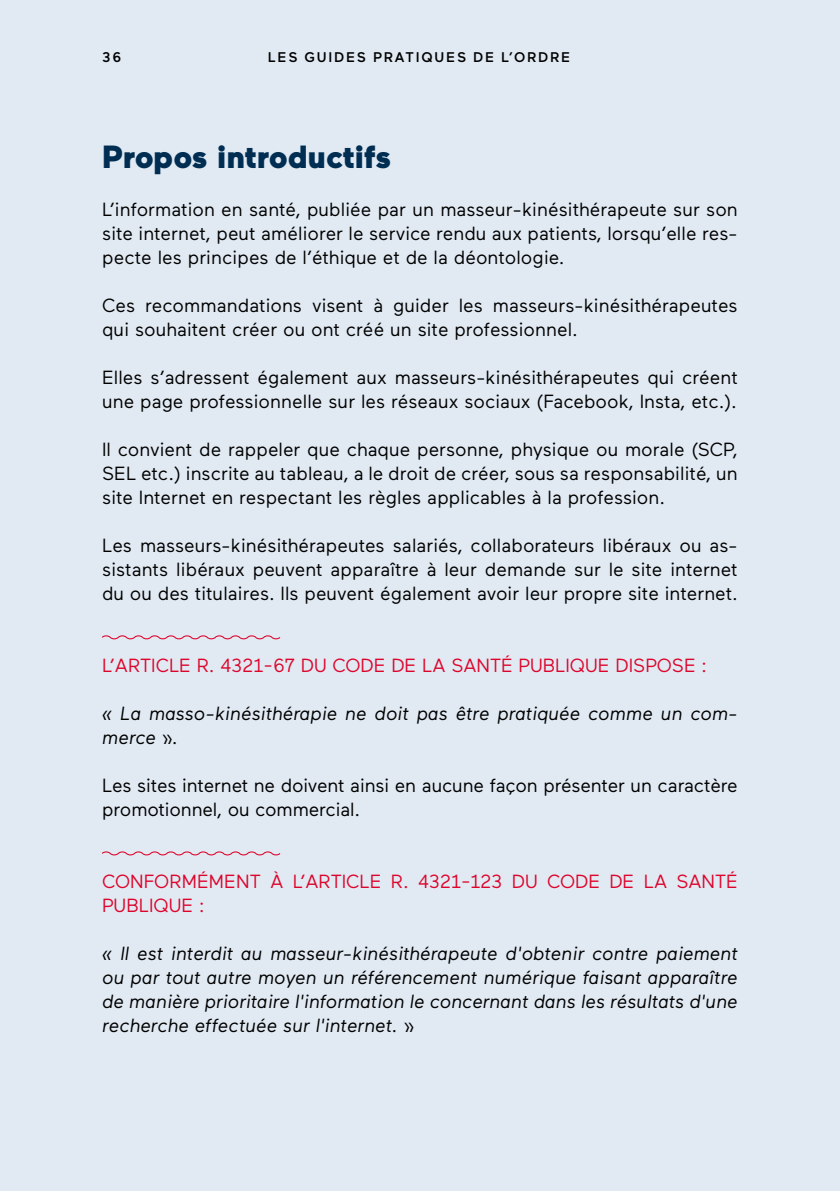
<style>
.page{position:relative;width:840px;height:1191px;background:#fff}
.page>*{position:absolute;margin:0;border:0;box-sizing:border-box;transform-origin:0 0}
.titre_vert{font:900 32px "Maax";color:#002e53}
.texte_courant{font:19px/24px "Maax";color:#000;text-align:justify}
.ART{font:italic 19px/24px "Maax";color:#000;text-align:justify}
.ART-2{font:19px/24px "Maax";color:#dd052c}
.texte_courant-2{font:italic 19px/24px "Maax";color:#000}
.t1{font:500 14px "Maax";letter-spacing:.125em;color:#000}
</style>
<div class="page">
<div style="left:0;top:0;width:839px;height:1191px;background:#e1eaf3"></div>
<svg style="left:102px;top:635px;width:179px;height:5px"></svg>
<svg style="left:102px;top:851px;width:179px;height:5px"></svg>
<p class="t1" style="left:102px;top:49px;width:21px">36</p>
<p class="t1" style="left:268px;top:49px;width:304px">LES GUIDES PRATIQUES DE L’ORDRE</p>
<p class="titre_vert" style="left:102px;top:139px;width:290px">Propos introductifs</p>
<p class="texte_courant" style="left:102px;top:198px;width:637px">L’information en santé, publiée par un masseur-kinésithérapeute sur son site internet, peut améliorer le service rendu aux patients, lorsqu’elle res&shy;pecte les principes de l’éthique et de la déontologie.</p>
<p class="texte_courant" style="left:102px;top:294px;width:636px">Ces recommandations visent à guider les masseurs-kinésithérapeutes qui souhaitent créer ou ont créé un site professionnel.</p>
<p class="texte_courant" style="left:102px;top:366px;width:636px">Elles s’adressent également aux masseurs-kinésithérapeutes qui créent une page professionnelle sur les réseaux sociaux (Facebook, Insta, etc.).</p>
<p class="texte_courant" style="left:102px;top:438px;width:636px">Il convient de rappeler que chaque personne, physique ou morale (SCP, SEL etc.) inscrite au tableau, a le droit de créer, sous sa responsabilité, un site Internet en respectant les règles applicables à la profession.</p>
<p class="texte_courant" style="left:102px;top:534px;width:637px">Les masseurs-kinésithérapeutes salariés, collaborateurs libéraux ou as&shy;sistants libéraux peuvent apparaître à leur demande sur le site internet du ou des titulaires. Ils peuvent également avoir leur propre site internet.</p>
<p class="ART-2" style="left:102px;top:654px;width:606px">L’ARTICLE R. 4321-67 DU CODE DE LA SANTÉ PUBLIQUE DISPOSE :</p>
<p class="texte_courant-2" style="left:102px;top:702px;width:636px">« La masso-kinésithérapie ne doit pas être pratiquée comme un com&shy;merce ».</p>
<p class="texte_courant" style="left:102px;top:774px;width:637px">Les sites internet ne doivent ainsi en aucune façon présenter un caractère promotionnel, ou commercial.</p>
<p class="ART-2" style="left:102px;top:870px;width:636px">CONFORMÉMENT À L’ARTICLE R. 4321-123 DU CODE DE LA SANTÉ<br>PUBLIQUE :</p>
<p class="ART" style="left:102px;top:942px;width:637px">« Il est interdit au masseur-kinésithérapeute d'obtenir contre paiement ou par tout autre moyen un référencement numérique faisant apparaître de manière prioritaire l'information le concernant dans les résultats d'une recherche effectuée sur l'internet. »</p>
</div>
